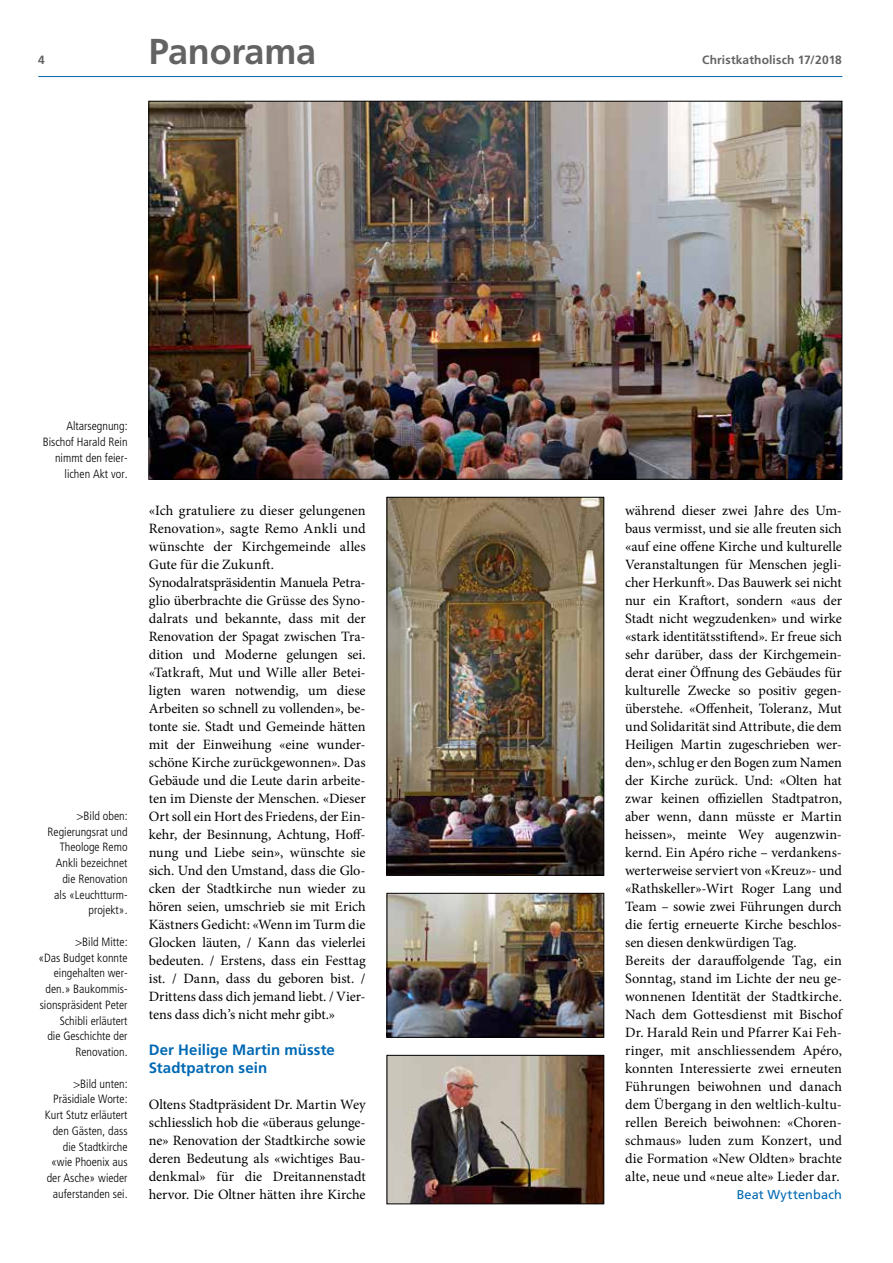
<style>
.page{position:relative;width:893px;height:1263px;background:#fff}
.page>*{position:absolute;margin:0;border:0;box-sizing:border-box;transform-origin:0 0}
.t1{font:700 36px "Frutiger LT Std";letter-spacing:-.005em;color:#646363}
.t2{font:700 15px/18px "Frutiger LT Std";letter-spacing:.005em;color:#0069b4}
.t3{font:14.25px/18px "Minion Pro";color:#000}
.t4{font:12.75px "Frutiger LT Std";letter-spacing:.01em;color:#0069b4}
.t5{font:300 condensed 12px/15.8px "Frutiger LT Std";color:#000;text-align:right}
.t6{font:700 12px "Frutiger LT Std";letter-spacing:.015em;color:#646363}
</style>
<div class="page">
<hr style="left:38px;top:76px;width:804px;height:1px;background:#0069b4">
<img style="left:150px;top:103px;width:690px;height:375px">
<img style="left:389px;top:499px;width:213px;height:375px">
<div style="left:387px;top:497px;width:217px;height:379px;border:1px solid #000"></div>
<img style="left:389px;top:895px;width:213px;height:141px">
<div style="left:387px;top:893px;width:217px;height:145px;border:1px solid #000"></div>
<img style="left:389px;top:1057px;width:213px;height:145px">
<div style="left:387px;top:1055px;width:217px;height:149px;border:1px solid #000"></div>
<p class="t6" style="left:38px;top:53px;width:8px">4</p>
<h1 class="t1" style="left:149px;top:30px;width:169px">Panorama</h1>
<p class="t5" style="left:43px;top:418px;width:86px">Altarsegnung:<br>Bischof Harald Rein nimmt den feier&shy;lichen Akt vor.</p>
<p class="t5" style="left:48px;top:808px;width:82px">&gt;Bild oben:<br>Regierungsrat und<br>Theologe Remo<br>Ankli bezeichnet die Renovation als «Leuchtturm&shy;projekt».</p>
<p class="t5" style="left:38px;top:934px;width:91px">&gt;Bild Mitte:<br>«Das Budget konnte eingehalten wer&shy;den.» Baukommis&shy;sionspräsident Peter<br>Schibli erläutert<br>die Geschichte der<br>Renovation.</p>
<p class="t5" style="left:45px;top:1076px;width:84px">&gt;Bild unten:<br>Präsidiale Worte:<br>Kurt Stutz erläutert den Gästen, dass die Stadtkirche «wie Phoenix aus der Asche» wieder auferstanden sei.</p>
<p class="t3" style="left:149px;top:502px;width:218px">«Ich gratuliere zu dieser gelungenen Renovation», sagte Remo Ankli und wünschte der Kirchgemeinde alles Gute für die Zukunft.<br>Synodalratspräsidentin Manuela Petra&shy;glio überbrachte die Grüsse des Syno&shy;dalrats und bekannte, dass mit der Renovation der Spagat zwischen Tra&shy;dition und Moderne gelungen sei. «Tatkraft, Mut und Wille aller Betei&shy;ligten waren notwendig, um diese Arbeiten so schnell zu vollenden», be&shy;tonte sie. Stadt und Gemeinde hätten mit der Einweihung «eine wunder&shy;schöne Kirche zurückgewonnen». Das Gebäude und die Leute darin arbeite&shy;ten im Dienste der Menschen. «Dieser Ort soll ein Hort des Friedens, der Ein&shy;kehr, der Besinnung, Achtung, Hoff&shy;nung und Liebe sein», wünschte sie sich. Und den Umstand, dass die Glo&shy;cken der Stadtkirche nun wieder zu hören seien, umschrieb sie mit Erich Kästners Gedicht: «Wenn im Turm die Glocken läuten, / Kann das vielerlei bedeuten. / Erstens, dass ein Festtag ist. / Dann, dass du geboren bist. / Drittens dass dich jemand liebt. / Vier&shy;tens dass dich’s nicht mehr gibt.»</p>
<p class="t2" style="left:149px;top:1041px;width:188px">Der Heilige Martin müsste<br>Stadtpatron sein</p>
<p class="t3" style="left:149px;top:1096px;width:218px;text-align:justify">Oltens Stadtpräsident Dr. Martin Wey schliesslich hob die «überaus gelunge&shy;ne» Renovation der Stadtkirche sowie deren Bedeutung als «wichtiges Bau&shy;denkmal» für die Dreitannenstadt hervor. Die Oltner hätten ihre Kirche</p>
<p class="t6" style="left:702px;top:53px;width:141px">Christkatholisch 17/2018</p>
<p class="t3" style="left:625px;top:502px;width:218px">während dieser zwei Jahre des Um&shy;baus vermisst, und sie alle freuten sich «auf eine offene Kirche und kulturelle Veranstaltungen für Menschen jegli&shy;cher Herkunft». Das Bauwerk sei nicht nur ein Kraftort, sondern «aus der Stadt nicht wegzudenken» und wirke «stark identitätsstiftend». Er freue sich sehr darüber, dass der Kirchgemein&shy;derat einer Öffnung des Gebäudes für kulturelle Zwecke so positiv gegen&shy;überstehe. «Offenheit, Toleranz, Mut und Solidarität sind Attribute, die dem Heiligen Martin zugeschrieben wer&shy;den», schlug er den Bogen zum Namen der Kirche zurück. Und: «Olten hat zwar keinen offiziellen Stadtpatron, aber wenn, dann müsste er Martin heissen», meinte Wey augenzwin&shy;kernd. Ein Apéro riche – verdankens&shy;werterweise serviert von «Kreuz»- und «Rathskeller»-Wirt Roger Lang und Team – sowie zwei Führungen durch die fertig erneuerte Kirche beschlos&shy;sen diesen denkwürdigen Tag.<br>Bereits der darauffolgende Tag, ein Sonntag, stand im Lichte der neu ge&shy;wonnenen Identität der Stadtkirche.<br>Nach dem Gottesdienst mit Bischof Dr. Harald Rein und Pfarrer Kai Feh&shy;ringer, mit anschliessendem Apéro, konnten Interessierte zwei erneuten Führungen beiwohnen und danach dem Übergang in den weltlich-kultu&shy;rellen Bereich beiwohnen: «Choren&shy;schmaus» luden zum Konzert, und die Formation «New Oldten» brachte alte, neue und «neue alte» Lieder dar.</p>
<p class="t4" style="left:737px;top:1187px;width:107px">Beat Wyttenbach</p>
</div>
